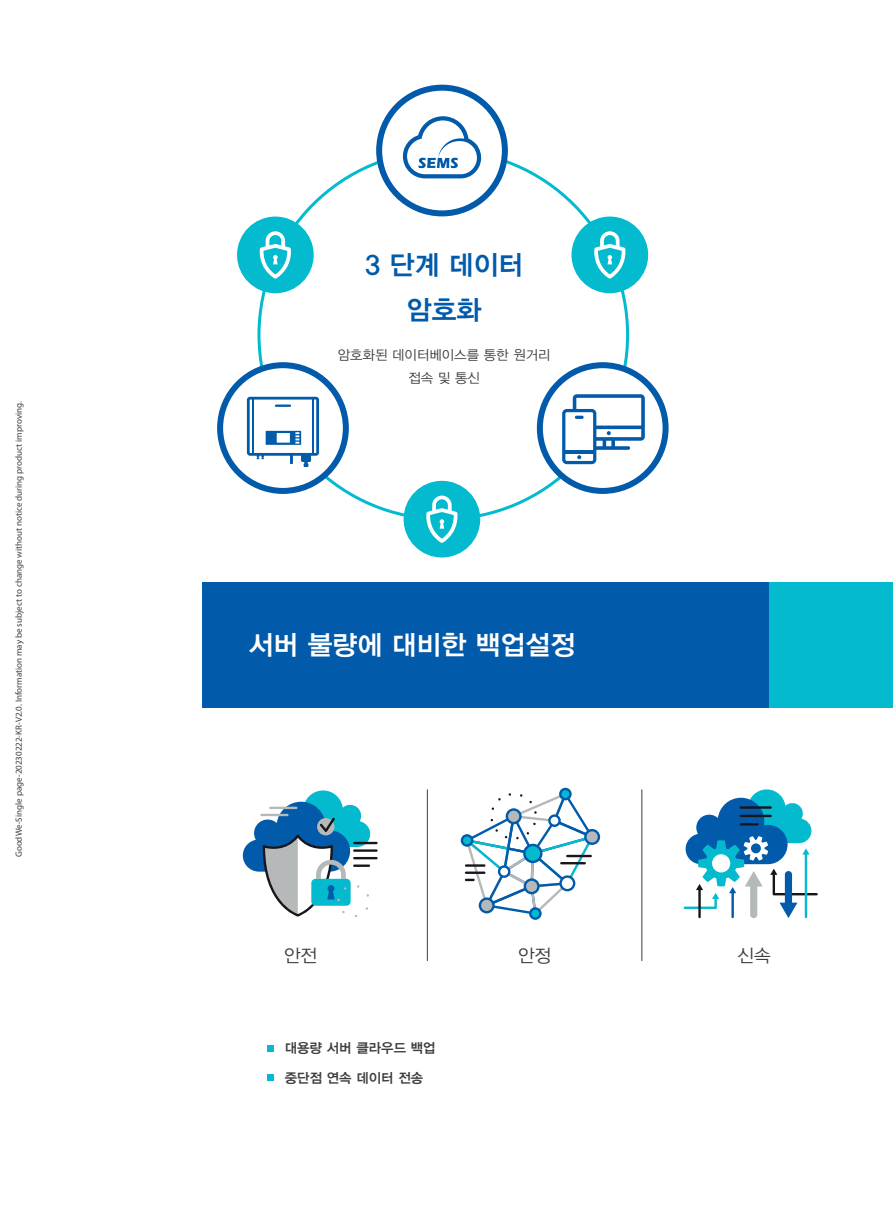
<style>
.page{position:relative;width:893px;height:1212px;background:#fff}
.page>*{position:absolute;margin:0;border:0;box-sizing:border-box;transform-origin:0 0}
.t1{font:27px "YDIYGO340";color:#fff}
.t2{font:27px/45px "YDIYGO340";color:#015aaa;text-align:center}
.t3{font:18px "YDIYGO320";color:#3e3e3f}
.t4{font:13.5px/22.5px "YDIYGO320";color:#3e3e3f;text-align:center}
.t5{font:13.5px "YDIYGO340";color:#3e3e3f}
.t6{font:9px "Myriad Pro";color:#3e3e3f}
</style>
<div class="page">
<svg style="left:220px;top:365px;width:126px;height:126px"></svg>
<div style="left:217px;top:362px;width:132px;height:132px;border:6px solid #015aaa;border-radius:50%"></div>
<svg style="left:540px;top:365px;width:126px;height:126px"></svg>
<div style="left:537px;top:362px;width:132px;height:132px;border:6px solid #015aaa;border-radius:50%"></div>
<div style="left:376px;top:85px;width:132px;height:131px;border:6px solid #015aaa;border-radius:50%"></div>
<svg style="left:403px;top:116px;width:79px;height:62px"></svg>
<div style="left:267px;top:1045px;width:7px;height:7px;background:#03bace"></div>
<div style="left:267px;top:1074px;width:7px;height:7px;background:#03bace"></div>
<div style="left:768px;top:582px;width:125px;height:126px;background:#03bace"></div>
<div style="left:202px;top:582px;width:566px;height:126px;background:#015aaa"></div>
<svg style="left:247px;top:397px;width:72px;height:70px"></svg>
<hr style="left:253px;top:398px;width:1px;height:56px;background:#015aaa">
<hr style="left:312px;top:398px;width:2px;height:56px;background:#015aaa">
<hr style="left:275px;top:404px;width:16px;height:3px;background:#015aaa">
<div style="left:404px;top:481px;width:76px;height:76px;background:#03bace;border-radius:50%"></div>
<svg style="left:426px;top:495px;width:32px;height:48px"></svg>
<div style="left:237px;top:217px;width:77px;height:76px;background:#03bace;border-radius:50%"></div>
<svg style="left:259px;top:231px;width:32px;height:48px"></svg>
<div style="left:571px;top:217px;width:77px;height:76px;background:#03bace;border-radius:50%"></div>
<svg style="left:594px;top:231px;width:32px;height:48px"></svg>
<svg style="left:562px;top:394px;width:83px;height:70px"></svg>
<hr style="left:353px;top:842px;width:25px;height:2px;background:#19161b">
<hr style="left:353px;top:849px;width:25px;height:3px;background:#19161b">
<hr style="left:353px;top:857px;width:25px;height:2px;background:#19161b">
<svg style="left:243px;top:790px;width:127px;height:127px"></svg>
<svg style="left:684px;top:789px;width:134px;height:129px"></svg>
<svg style="left:461px;top:788px;width:139px;height:132px"></svg>
<hr style="left:427px;top:789px;width:1px;height:172px;background:#3e3e3f">
<hr style="left:642px;top:789px;width:1px;height:172px;background:#3e3e3f">
<p class="t6" style="left:13px;top:857px;width:458px;rotate:-90deg">GoodWe-Single page-20230222-KR-V2.0. Information may be subject to change without notice during product improving.</p>
<h1 class="t2" style="left:365px;top:243px;width:160px">3 단계 데이터 암호화</h1>
<h3 class="t4" style="left:338px;top:344px;width:214px">암호화된 데이터베이스를 통한 원거리 접속 및 통신</h3>
<h1 class="t1" style="left:249px;top:629px;width:328px">서버 불량에 대비한 백업설정</h1>
<h2 class="t3" style="left:284px;top:946px;width:35px">안전</h2>
<h2 class="t3" style="left:518px;top:946px;width:35px">안정</h2>
<h2 class="t3" style="left:737px;top:946px;width:35px">신속</h2>
<h3 class="t5" style="left:285px;top:1039px;width:152px">대용량 서버 클라우드 백업</h3>
<h3 class="t5" style="left:285px;top:1069px;width:140px">중단점 연속 데이터 전송</h3>
</div>
